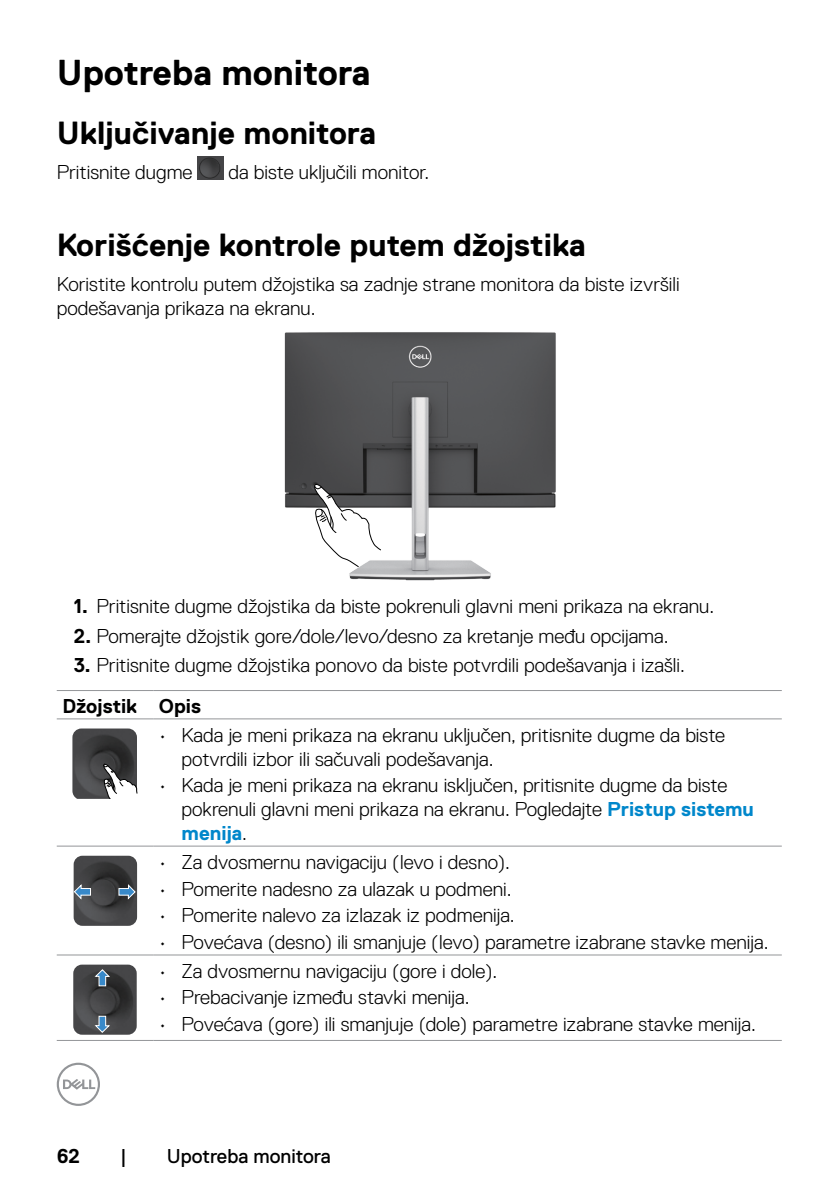
<style>
.page{position:relative;width:840px;height:1191px;background:#fff}
.page>*{position:absolute;margin:0;border:0;box-sizing:border-box;transform-origin:0 0}
.t1{font:700 36px "Dell Replica";color:#000}
.t2{font:700 32px "Dell Replica";color:#000}
.t3{font:300 20px/24px "Dell Replica";color:#000}
.t4{font:20px "Dell Replica";color:#000}
.t5{font:700 20px "Dell Replica";color:#000}
.s1{font-weight:700}
.s2{font-weight:700;color:#0087cb}
</style>
<div class="page">
<svg style="left:57px;top:1062px;width:43px;height:44px"></svg>
<img style="left:197px;top:156px;width:26px;height:24px">
<img style="left:284px;top:332px;width:272px;height:249px">
<svg style="left:312px;top:481px;width:69px;height:86px"></svg>
<hr style="left:57px;top:690px;width:96px;height:1px;background:#939598">
<hr style="left:153px;top:690px;width:628px;height:1px;background:#939598">
<hr style="left:57px;top:718px;width:96px;height:1px;background:#939598">
<hr style="left:153px;top:718px;width:628px;height:1px;background:#939598">
<hr style="left:57px;top:845px;width:96px;height:1px;background:#939598">
<hr style="left:153px;top:845px;width:628px;height:1px;background:#939598">
<hr style="left:57px;top:954px;width:96px;height:1px;background:#939598">
<hr style="left:153px;top:954px;width:628px;height:1px;background:#939598">
<hr style="left:57px;top:1040px;width:96px;height:1px;background:#939598">
<hr style="left:153px;top:1040px;width:628px;height:1px;background:#939598">
<img style="left:72px;top:728px;width:65px;height:71px">
<svg style="left:102px;top:762px;width:35px;height:37px"></svg>
<img style="left:74px;top:855px;width:63px;height:70px">
<svg style="left:74px;top:884px;width:17px;height:15px"></svg>
<svg style="left:118px;top:884px;width:18px;height:15px"></svg>
<img style="left:73px;top:964px;width:64px;height:70px">
<svg style="left:95px;top:1015px;width:14px;height:18px"></svg>
<svg style="left:95px;top:969px;width:15px;height:17px"></svg>
<h1 class="t1" style="left:57px;top:52px;width:315px">Upotreba monitora</h1>
<h2 class="t2" style="left:57px;top:115px;width:321px">Uključivanje monitora</h2>
<p class="t3" style="left:57px;top:160px;width:137px">Pritisnite dugme</p>
<p class="t3" style="left:228px;top:160px;width:202px">da biste uključili monitor.</p>
<h2 class="t2" style="left:57px;top:227px;width:530px">Korišćenje kontrole putem džojstika</h2>
<p class="t3" style="left:57px;top:272px;width:624px">Koristite kontrolu putem džojstika sa zadnje strane monitora da biste izvršili podešavanja prikaza na ekranu.</p>
<p class="t3" style="left:74px;top:594px;width:641px"><span class="s1">1.</span> Pritisnite dugme džojstika da biste pokrenuli glavni meni prikaza na ekranu.</p>
<p class="t3" style="left:74px;top:624px;width:596px"><span class="s1">2.</span> Pomerajte džojstik gore/dole/levo/desno za kretanje među opcijama.</p>
<p class="t3" style="left:62px;top:645px;width:623px;line-height:40.6px;text-indent:11px"><span class="s1">3.</span> Pritisnite dugme džojstika ponovo da biste potvrdili podešavanja i izašli.<br><span class="s1">Džojstik Opis</span></p>
<p class="t3" style="left:181px;top:722px;width:544px;text-indent:-23px">• Kada je meni prikaza na ekranu uključen, pritisnite dugme da biste potvrdili izbor ili sačuvali podešavanja.</p>
<p class="t3" style="left:181px;top:773px;width:573px;text-indent:-23px">• Kada je meni prikaza na ekranu isključen, pritisnite dugme da biste pokrenuli glavni meni prikaza na ekranu. Pogledajte <span class="s2">Pristup sistemu menija</span>.</p>
<p class="t3" style="left:159px;top:850px;width:352px">• Za dvosmernu navigaciju (levo i desno).</p>
<p class="t3" style="left:159px;top:876px;width:354px">• Pomerite nadesno za ulazak u podmeni.</p>
<p class="t3" style="left:159px;top:903px;width:357px">• Pomerite nalevo za izlazak iz podmenija.</p>
<p class="t3" style="left:159px;top:930px;width:610px">• Povećava (desno) ili smanjuje (levo) parametre izabrane stavke menija.</p>
<p class="t3" style="left:159px;top:958px;width:340px">• Za dvosmernu navigaciju (gore i dole).</p>
<p class="t3" style="left:159px;top:985px;width:312px">• Prebacivanje između stavki menija.</p>
<p class="t3" style="left:159px;top:1012px;width:598px">• Povećava (gore) ili smanjuje (dole) parametre izabrane stavke menija.</p>
<p class="t5" style="left:57px;top:1144px;width:25px">62</p>
<p class="t4" style="left:120px;top:1144px;width:8px">|</p>
<p class="t4" style="left:167px;top:1144px;width:165px">Upotreba monitora</p>
</div>
